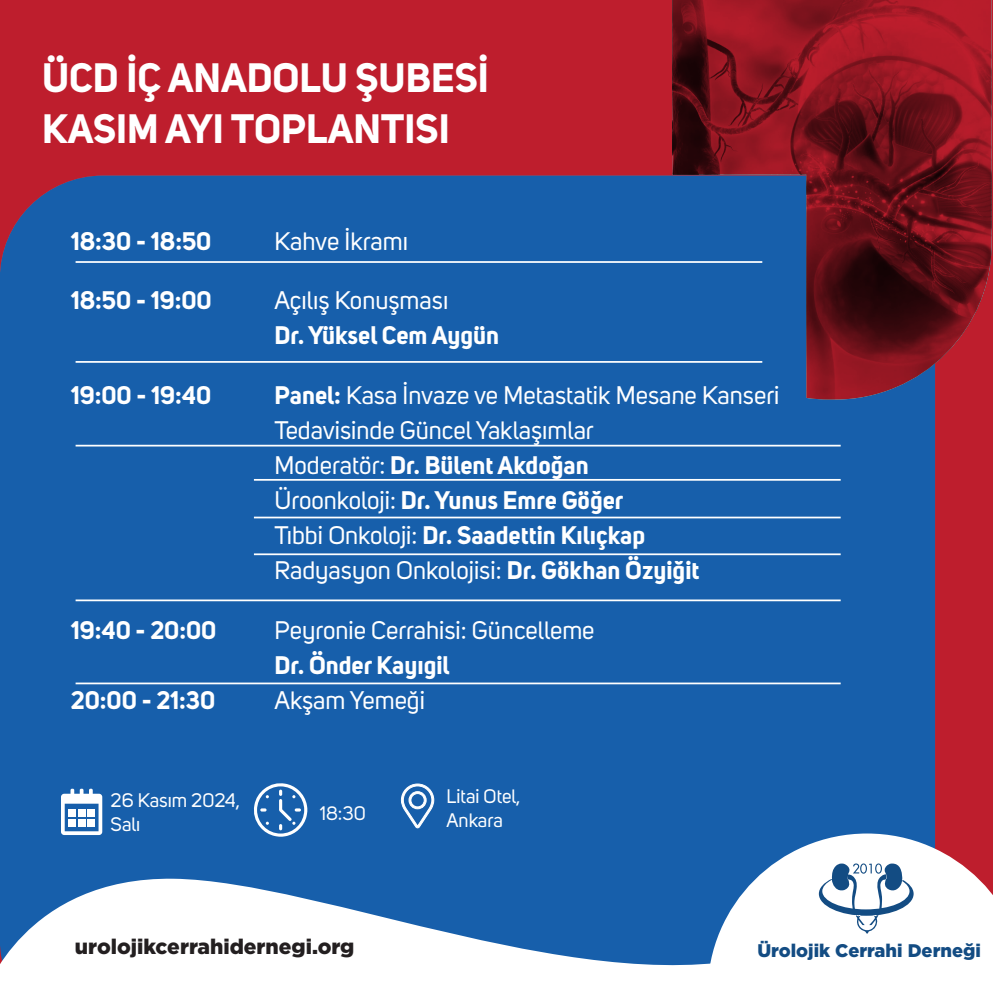
<style>
.page{position:relative;width:993px;height:993px;background:#fff}
.page>*{position:absolute;margin:0;border:0;box-sizing:border-box;transform-origin:0 0}
.t1{font:700 40.6px/50.6px "Uni Sans";color:#fff}
.t2{font:25.2px/35px "Uni Sans";color:#fff}
.t3{font:700 25.2px "Uni Sans";color:#fff}
.t4{font:900 21px "Gotham";color:#231f20}
.t5{font:19.43px/23.3px "Uni Sans";color:#fff}
.t6{font:900 18.2px "Gotham";color:#134c83}
.s1{font-weight:700}
</style>
<div class="page">
<div style="left:0;top:0;width:992px;height:992px;background:#be1e2d"></div>
<div style="left:0;top:175px;width:934px;height:701px;background:#175fab"></div>
<svg style="left:61px;top:788px;width:41px;height:46px;background:#93b4d8"></svg>
<div style="left:69px;top:809px;width:7px;height:7px;background:#fff"></div>
<div style="left:78px;top:809px;width:7px;height:7px;background:#fff"></div>
<div style="left:87px;top:809px;width:7px;height:7px;background:#fff"></div>
<div style="left:69px;top:819px;width:7px;height:7px;background:#fff"></div>
<div style="left:78px;top:819px;width:7px;height:7px;background:#fff"></div>
<div style="left:87px;top:819px;width:7px;height:7px;background:#fff"></div>
<svg style="left:253px;top:782px;width:54px;height:54px;background:#4b83be"></svg>
<svg style="left:400px;top:782px;width:34px;height:46px;background:#5a8dc3"></svg>
<svg style="left:707px;top:833px;width:285px;height:159px;background:#dcdbe6"></svg>
<svg style="left:0;top:876px;width:772px;height:116px;background:#a7c2df"></svg>
<svg style="left:818px;top:863px;width:95px;height:70px;background:#bdcddc"></svg>
<svg style="left:672px;top:0;width:319px;height:399px;background:#62253f"></svg>
<hr style="left:76px;top:261px;width:686px;height:2px;background:#fff">
<hr style="left:76px;top:361px;width:686px;height:1px;background:#fff">
<hr style="left:76px;top:444px;width:764px;height:2px;background:#fff">
<hr style="left:76px;top:599px;width:764px;height:2px;background:#fff">
<hr style="left:76px;top:682px;width:764px;height:2px;background:#fff">
<hr style="left:254px;top:479px;width:586px;height:1px;background:#fff">
<hr style="left:254px;top:516px;width:586px;height:2px;background:#fff">
<hr style="left:254px;top:553px;width:586px;height:2px;background:#fff">
<h1 class="t1" style="left:42px;top:52px;width:448px">ÜCD İÇ ANADOLU ŞUBESİ<br>KASIM AYI TOPLANTISI</h1>
<p class="t3" style="left:71px;top:225px;width:142px">18:30 - 18:50</p>
<p class="t2" style="left:274px;top:223px;width:135px">Kahve İkramı</p>
<p class="t3" style="left:71px;top:284px;width:142px">18:50 - 19:00</p>
<p class="t2" style="left:274px;top:283px;width:175px">Açılış Konuşması</p>
<p class="t3" style="left:274px;top:319px;width:226px">Dr. Yüksel Cem Aygün</p>
<p class="t3" style="left:71px;top:379px;width:142px">19:00 - 19:40</p>
<p class="t2" style="left:274px;top:377px;width:506px"><span class="s1">Panel:</span> Kasa İnvaze ve Metastatik Mesane Kanseri Tedavisinde Güncel Yaklaşımlar<br>Moderatör: <span class="s1">Dr. Bülent Akdoğan<br></span>Üroonkoloji: <span class="s1">Dr. Yunus Emre Göğer<br></span>Tıbbi Onkoloji: <span class="s1">Dr. Saadettin Kılıçkap<br></span>Radyasyon Onkolojisi: <span class="s1">Dr. Gökhan Özyiğit</span></p>
<p class="t3" style="left:71px;top:613px;width:147px">19:40 - 20:00</p>
<p class="t2" style="left:274px;top:612px;width:321px">Peyronie Cerrahisi: Güncelleme</p>
<p class="t3" style="left:274px;top:649px;width:176px">Dr. Önder Kayıgil</p>
<p class="t3" style="left:71px;top:684px;width:146px">20:00 - 21:30</p>
<p class="t2" style="left:274px;top:682px;width:152px">Akşam Yemeği</p>
<p class="t5" style="left:111px;top:788px;width:131px">26 Kasım 2024,<br>Salı</p>
<p class="t5" style="left:446px;top:785px;width:75px">Litai Otel,<br>Ankara</p>
<p class="t5" style="left:320px;top:801px;width:47px">18:30</p>
<p class="t4" style="left:75px;top:932px;width:281px">urolojikcerrahidernegi.org</p>
<p class="t6" style="left:757px;top:937px;width:225px">Ürolojik Cerrahi Derneği</p>
</div>
